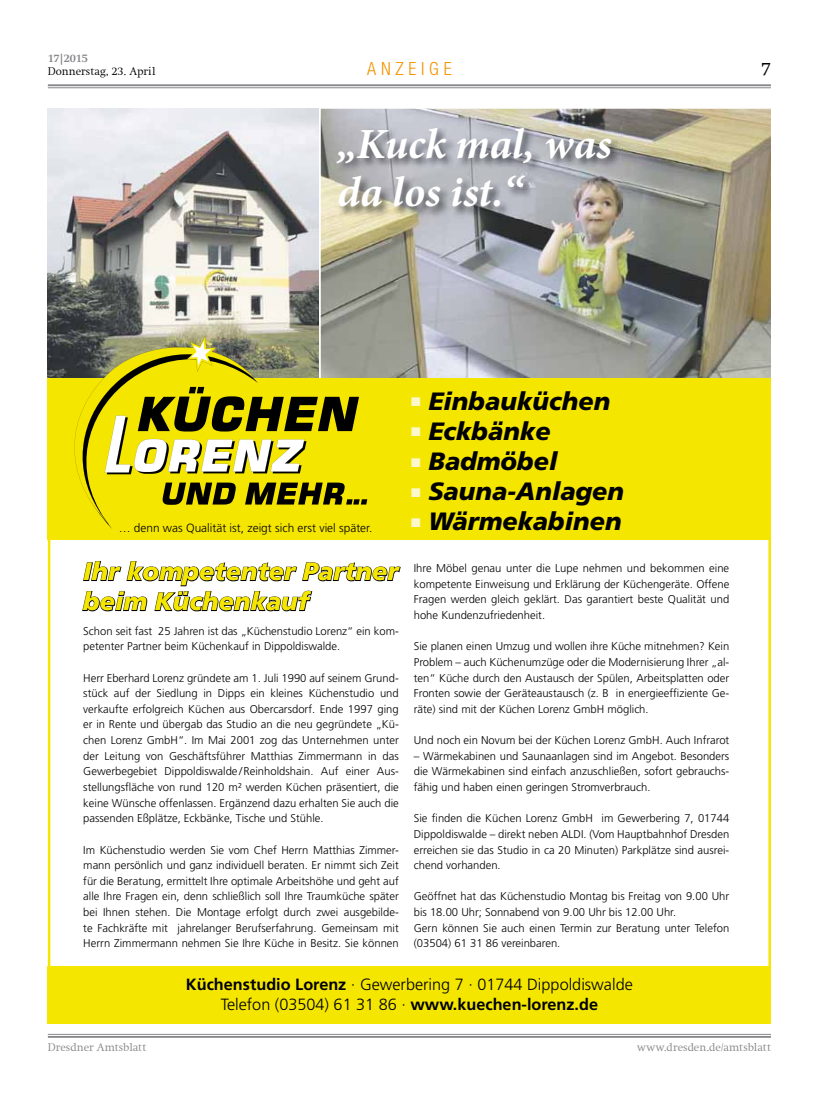
<style>
.page{position:relative;width:833px;height:1117px;background:#fff}
.page>*{position:absolute;margin:0;border:0;box-sizing:border-box;transform-origin:0 0}
.t1{font:italic 700 43px/48.4px "Minion Pro";letter-spacing:.005em;color:#fff}
.t2{font:italic 900 25px "Frutiger CE";color:#000}
.t3{font:italic 900 25px/30px "Frutiger CE";color:#f5e600}
.t4{font:300 18.75px "Swift Com";color:#000}
.t5{font:300 condensed 18.12px "Helvetica Neue";color:#f39400}
.t6{font:300 16.25px/20px "Frutiger";color:#000;text-align:center}
.t7{font:300 11.88px "Frutiger";color:#000}
.t8{font:300 11.25px/15.6px "Frutiger";color:#000;text-align:justify}
.t9{font:300 11.25px "Swift Com";letter-spacing:.005em;color:#87888a}
.t10{font:300 11.25px "Swift Com";letter-spacing:.005em;color:#000}
.t11{font:700 11.25px "Swift Com";letter-spacing:-.015em;color:#87888a}
.s1{color:#fcf8cb}
.s2{font-weight:700}
</style>
<div class="page">
<hr style="left:48px;top:87px;width:723px;height:1px;background:#87888a">
<hr style="left:48px;top:84px;width:723px;height:2px;background:#87888a">
<hr style="left:48px;top:1033px;width:723px;height:1px;background:#87888a">
<hr style="left:48px;top:1035px;width:723px;height:2px;background:#87888a">
<svg style="left:48px;top:539px;width:723px;height:426px"></svg>
<img style="left:321px;top:109px;width:450px;height:269px">
<img style="left:48px;top:109px;width:270px;height:226px">
<div style="left:48px;top:378px;width:723px;height:161px;background:#f5e600"></div>
<div style="left:48px;top:965px;width:723px;height:58px;background:#f5e600"></div>
<svg style="left:48px;top:307px;width:210px;height:222px"></svg>
<svg style="left:48px;top:336px;width:26px;height:188px"></svg>
<svg style="left:74px;top:335px;width:293px;height:189px"></svg>
<svg style="left:81px;top:560px;width:320px;height:52px"></svg>
<img style="left:336px;top:126px;width:286px;height:92px">
<p class="t11" style="left:48px;top:52px;width:42px">17|2015</p>
<p class="t10" style="left:48px;top:65px;width:109px">Donnerstag, 23. April</p>
<h3 class="t5" style="left:367px;top:58px;width:86px">ANZEIG E</h3>
<h1 class="t1" style="left:337px;top:119px;width:276px">„Kuck mal, was da los ist.“</h1>
<h3 class="t4" style="left:761px;top:58px;width:12px">7</h3>
<p class="t7" style="left:119px;top:520px;width:255px">… denn was Qualität ist, zeigt sich erst viel später.</p>
<h2 class="t3" style="left:83px;top:556px;width:317px">Ihr kompetenter Partner beim Küchenkauf</h2>
<p class="t8" style="left:83px;top:623px;width:317px">Schon seit fast 25 Jahren ist das „Küchenstudio Lorenz“ ein kom&shy;petenter Partner beim Küchenkauf in Dippoldiswalde.</p>
<p class="t8" style="left:83px;top:669px;width:317px">Herr Eberhard Lorenz gründete am 1. Juli 1990 auf seinem Grund&shy;stück auf der Siedlung in Dipps ein kleines Küchenstudio und verkaufte erfolgreich Küchen aus Obercarsdorf. Ende 1997 ging er in Rente und übergab das Studio an die neu gegründete „Kü&shy;chen Lorenz GmbH“. Im Mai 2001 zog das Unternehmen unter der Leitung von Geschäftsführer Matthias Zimmermann in das Gewerbegebiet Dippoldiswalde / Reinholdshain. Auf einer Aus&shy;stellungsfläche von rund 120 m² werden Küchen präsentiert, die keine Wünsche offenlassen. Ergänzend dazu erhalten Sie auch die passenden Eßplätze, Eckbänke, Tische und Stühle.</p>
<p class="t8" style="left:83px;top:841px;width:317px">Im Küchenstudio werden Sie vom Chef Herrn Matthias Zimmer&shy;mann persönlich und ganz individuell beraten. Er nimmt sich Zeit für die Beratung, ermittelt Ihre optimale Arbeitshöhe und geht auf alle Ihre Fragen ein, denn schließlich soll Ihre Traumküche später bei Ihnen stehen. Die Montage erfolgt durch zwei ausgebilde&shy;te Fachkräfte mit jahrelanger Berufserfahrung. Gemeinsam mit Herrn Zimmermann nehmen Sie Ihre Küche in Besitz. Sie können</p>
<h2 class="t2" style="left:411px;top:386px;width:201px"><span class="s1">■</span> Einbauküchen</h2>
<h2 class="t2" style="left:411px;top:416px;width:141px"><span class="s1">■</span> Eckbänke</h2>
<h2 class="t2" style="left:411px;top:446px;width:148px"><span class="s1">■</span> Badmöbel</h2>
<h2 class="t2" style="left:411px;top:476px;width:215px"><span class="s1">■</span> Sauna-Anlagen</h2>
<h2 class="t2" style="left:411px;top:506px;width:212px"><span class="s1">■</span> Wärmekabinen</h2>
<p class="t8" style="left:414px;top:560px;width:317px">Ihre Möbel genau unter die Lupe nehmen und bekommen eine kompetente Einweisung und Erklärung der Küchengeräte. Offene Fragen werden gleich geklärt. Das garantiert beste Qualität und hohe Kundenzufriedenheit.</p>
<p class="t8" style="left:414px;top:638px;width:317px">Sie planen einen Umzug und wollen ihre Küche mitnehmen? Kein Problem – auch Küchenumzüge oder die Modernisierung Ihrer „al&shy;ten“ Küche durch den Austausch der Spülen, Arbeitsplatten oder Fronten sowie der Geräteaustausch (z. B in energieeffiziente Ge&shy;räte) sind mit der Küchen Lorenz GmbH möglich.</p>
<p class="t8" style="left:414px;top:732px;width:317px">Und noch ein Novum bei der Küchen Lorenz GmbH. Auch Infrarot</p>
<p class="t8" style="left:414px;top:748px;width:317px">– Wärmekabinen und Saunaanlagen sind im Angebot. Besonders die Wärmekabinen sind einfach anzuschließen, sofort gebrauchs&shy;fähig und haben einen geringen Stromverbrauch.</p>
<p class="t8" style="left:414px;top:810px;width:317px">Sie finden die Küchen Lorenz GmbH im Gewerbering 7, 01744<br>Dippoldiswalde – direkt neben ALDI. (Vom Hauptbahnhof Dresden erreichen sie das Studio in ca 20 Minuten) Parkplätze sind ausrei&shy;chend vorhanden.</p>
<p class="t8" style="left:414px;top:888px;width:317px;text-align:left">Geöffnet hat das Küchenstudio Montag bis Freitag von 9.00 Uhr bis 18.00 Uhr; Sonnabend von 9.00 Uhr bis 12.00 Uhr.<br>Gern können Sie auch einen Termin zur Beratung unter Telefon (03504) 61 31 86 vereinbaren.</p>
<h3 class="t6" style="left:186px;top:974px;width:448px"><span class="s2">Küchenstudio Lorenz</span> · Gewerbering 7 · 01744 Dippoldiswalde<br>Telefon (03504) 61 31 86 · <span class="s2">www.kuechen-lorenz.de</span></h3>
<p class="t9" style="left:48px;top:1040px;width:100px">Dresdner Amtsblatt</p>
<p class="t9" style="left:637px;top:1040px;width:135px">www.dresden.de/amtsblatt</p>
</div>
